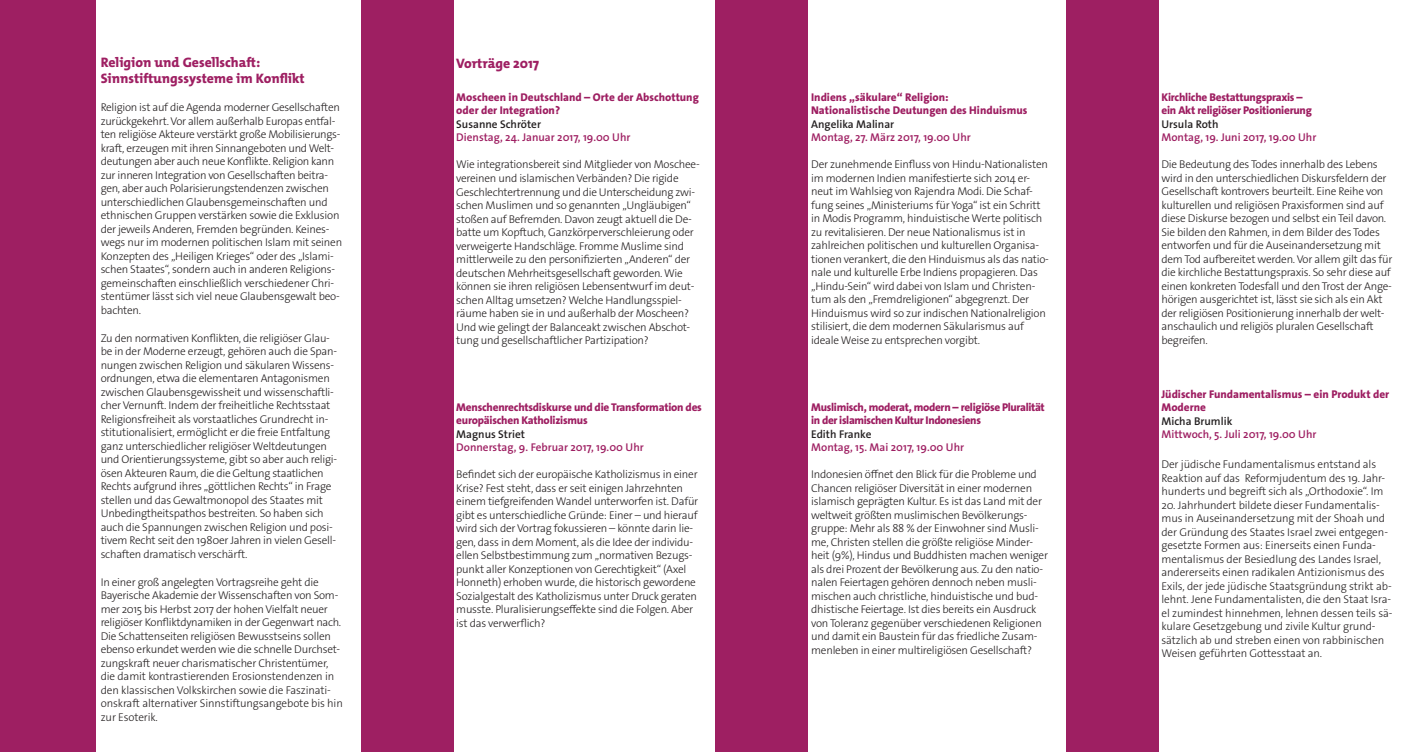
<style>
.page{position:relative;width:1414px;height:752px;background:#fff}
.page>*{position:absolute;margin:0;border:0;box-sizing:border-box;transform-origin:0 0}
.t1{font:800 13.75px/16.5px "The Mix Os F";color:#9e1f62}
.t2{font:300 11.25px/13.5px "The Sans Os F";letter-spacing:-.02em;color:#231f20}
.t3{font:800 11.25px/13.5px "The Sans Os F";letter-spacing:-.02em;color:#9e1f62}
.t4{font:600 11.25px "The Sans Os F";color:#9e1f62}
.t5{font:800 11.25px/13.5px "The Sans Os F";color:#9e1f62}
.t6{font:600 11.25px "The Sans Os F";color:#231f20}
</style>
<div class="page">
<div style="left:0;top:0;width:96px;height:751px;background:#9e1f62"></div>
<div style="left:361px;top:0;width:93px;height:751px;background:#9e1f62"></div>
<div style="left:716px;top:0;width:92px;height:751px;background:#9e1f62"></div>
<div style="left:1067px;top:0;width:92px;height:751px;background:#9e1f62"></div>
<p class="t1" style="left:101px;top:54px;width:206px">Religion und Gesellschaft:<br>Sinnstiftungssysteme im Konflikt</p>
<p class="t2" style="left:101px;top:101px;width:243px">Religion ist auf die Agenda moderner Gesellschaften zurückgekehrt. Vor allem außerhalb Europas entfal&shy;ten religiöse Akteure verstärkt große Mobilisierungs&shy;kraft, erzeugen mit ihren Sinnangeboten und Welt&shy;deutungen aber auch neue Konflikte. Religion kann zur inneren Integration von Gesellschaften beitra&shy;gen, aber auch Polarisierungstendenzen zwischen unterschiedlichen Glaubensgemeinschaften und ethnischen Gruppen verstärken sowie die Exklusion der jeweils Anderen, Fremden begründen. Keines&shy;wegs nur im modernen politischen Islam mit seinen Konzepten des „Heiligen Krieges“ oder des „Islami&shy;schen Staates“, sondern auch in anderen Religions&shy;gemeinschaften einschließlich verschiedener Chri&shy;stentümer lässt sich viel neue Glaubensgewalt beo&shy;bachten.</p>
<p class="t2" style="left:101px;top:331px;width:238px">Zu den normativen Konflikten, die religiöser Glau&shy;be in der Moderne erzeugt, gehören auch die Span&shy;nungen zwischen Religion und säkularen Wissens&shy;ordnungen, etwa die elementaren Antagonismen zwischen Glaubensgewissheit und wissenschaftli&shy;cher Vernunft. Indem der freiheitliche Rechtsstaat Religionsfreiheit als vorstaatliches Grundrecht in&shy;stitutionalisiert, ermöglicht er die freie Entfaltung ganz unterschiedlicher religiöser Weltdeutungen und Orientierungssysteme, gibt so aber auch religi&shy;ösen Akteuren Raum, die die Geltung staatlichen Rechts aufgrund ihres „göttlichen Rechts“ in Frage stellen und das Gewaltmonopol des Staates mit Unbedingtheitspathos bestreiten. So haben sich auch die Spannungen zwischen Religion und posi&shy;tivem Recht seit den 1980er Jahren in vielen Gesell&shy;schaften dramatisch verschärft.</p>
<p class="t2" style="left:101px;top:574px;width:244px">In einer groß angelegten Vortragsreihe geht die Bayerische Akademie der Wissenschaften von Som&shy;mer 2015 bis Herbst 2017 der hohen Vielfalt neuer religiöser Konfliktdynamiken in der Gegenwart nach.<br>Die Schattenseiten religiösen Bewusstseins sollen ebenso erkundet werden wie die schnelle Durchset&shy;zungskraft neuer charismatischer Christentümer, die damit kontrastierenden Erosionstendenzen in den klassischen Volkskirchen sowie die Faszinati&shy;onskraft alternativer Sinnstiftungsangebote bis hin zur Esoterik.</p>
<p class="t1" style="left:456px;top:55px;width:84px">Vorträge 2017</p>
<p class="t5" style="left:456px;top:90px;width:244px">Moscheen in Deutschland – Orte der Abschottung oder der Integration?</p>
<p class="t6" style="left:456px;top:117px;width:86px">Susanne Schröter</p>
<p class="t4" style="left:456px;top:130px;width:176px">Dienstag, 24. Januar 2017, 19.00 Uhr</p>
<p class="t2" style="left:456px;top:158px;width:245px">Wie integrationsbereit sind Mitglieder von Moschee&shy;vereinen und islamischen Verbänden? Die rigide Geschlechtertrennung und die Unterscheidung zwi&shy;schen Muslimen und so genannten „Ungläubigen“ stoßen auf Befremden. Davon zeugt aktuell die De&shy;batte um Kopftuch, Ganzkörperverschleierung oder verweigerte Handschläge. Fromme Muslime sind mittlerweile zu den personifizierten „Anderen“ der deutschen Mehrheitsgesellschaft geworden. Wie können sie ihren religiösen Lebensentwurf im deut&shy;schen Alltag umsetzen? Welche Handlungsspiel&shy;räume haben sie in und außerhalb der Moscheen?<br>Und wie gelingt der Balanceakt zwischen Abschot&shy;tung und gesellschaftlicher Partizipation?</p>
<p class="t3" style="left:456px;top:400px;width:247px">Menschenrechtsdiskurse und die Transformation des europäischen Katholizismus</p>
<p class="t6" style="left:456px;top:426px;width:70px">Magnus Striet</p>
<p class="t4" style="left:456px;top:440px;width:189px">Donnerstag, 9. Februar 2017, 19.00 Uhr</p>
<p class="t2" style="left:456px;top:467px;width:243px">Befindet sich der europäische Katholizismus in einer Krise? Fest steht, dass er seit einigen Jahrzehnten einem tiefgreifenden Wandel unterworfen ist. Dafür gibt es unterschiedliche Gründe: Einer – und hierauf wird sich der Vortrag fokussieren – könnte darin lie&shy;gen, dass in dem Moment, als die Idee der individu&shy;ellen Selbstbestimmung zum „normativen Bezugs&shy;punkt aller Konzeptionen von Gerechtigkeit“ (Axel Honneth) erhoben wurde, die historisch gewordene Sozialgestalt des Katholizismus unter Druck geraten musste. Pluralisierungseffekte sind die Folgen. Aber ist das verwerflich?</p>
<p class="t5" style="left:811px;top:90px;width:218px">Indiens „säkulare“ Religion:<br>Nationalistische Deutungen des Hinduismus</p>
<p class="t6" style="left:811px;top:116px;width:85px">Angelika Malinar</p>
<p class="t4" style="left:811px;top:130px;width:161px">Montag, 27. März 2017, 19.00 Uhr</p>
<p class="t2" style="left:811px;top:157px;width:239px">Der zunehmende Einfluss von Hindu-Nationalisten im modernen Indien manifestierte sich 2014 er&shy;neut im Wahlsieg von Rajendra Modi. Die Schaf&shy;fung seines „Ministeriums für Yoga“ ist ein Schritt in Modis Programm, hinduistische Werte politisch zu revitalisieren. Der neue Nationalismus ist in zahlreichen politischen und kulturellen Organisa&shy;tionen verankert, die den Hinduismus als das natio&shy;nale und kulturelle Erbe Indiens propagieren. Das „Hindu-Sein“ wird dabei von Islam und Christen&shy;tum als den „Fremdreligionen“ abgegrenzt. Der Hinduismus wird so zur indischen Nationalreligion stilisiert, die dem modernen Säkularismus auf ideale Weise zu entsprechen vorgibt.</p>
<p class="t3" style="left:811px;top:400px;width:235px">Muslimisch, moderat, modern – religiöse Pluralität in der islamischen Kultur Indonesiens</p>
<p class="t6" style="left:811px;top:426px;width:62px">Edith Franke</p>
<p class="t4" style="left:811px;top:440px;width:154px">Montag, 15. Mai 2017, 19.00 Uhr</p>
<p class="t2" style="left:811px;top:467px;width:238px">Indonesien öffnet den Blick für die Probleme und Chancen religiöser Diversität in einer modernen islamisch geprägten Kultur. Es ist das Land mit der weltweit größten muslimischen Bevölkerungs&shy;gruppe: Mehr als 88 % der Einwohner sind Musli&shy;me, Christen stellen die größte religiöse Minder&shy;heit (9%), Hindus und Buddhisten machen weniger als drei Prozent der Bevölkerung aus. Zu den natio&shy;nalen Feiertagen gehören dennoch neben musli&shy;mischen auch christliche, hinduistische und bud&shy;dhistische Feiertage. Ist dies bereits ein Ausdruck von Toleranz gegenüber verschiedenen Religionen und damit ein Baustein für das friedliche Zusam&shy;menleben in einer multireligiösen Gesellschaft?</p>
<p class="t3" style="left:1161px;top:90px;width:152px">Kirchliche Bestattungspraxis – ein Akt religiöser Positionierung</p>
<p class="t6" style="left:1161px;top:116px;width:59px">Ursula Roth</p>
<p class="t4" style="left:1161px;top:130px;width:156px">Montag, 19. Juni 2017, 19.00 Uhr</p>
<p class="t2" style="left:1161px;top:157px;width:232px">Die Bedeutung des Todes innerhalb des Lebens wird in den unterschiedlichen Diskursfeldern der Gesellschaft kontrovers beurteilt. Eine Reihe von kulturellen und religiösen Praxisformen sind auf diese Diskurse bezogen und selbst ein Teil davon.<br>Sie bilden den Rahmen, in dem Bilder des Todes entworfen und für die Auseinandersetzung mit dem Tod aufbereitet werden. Vor allem gilt das für die kirchliche Bestattungspraxis. So sehr diese auf einen konkreten Todesfall und den Trost der Ange&shy;hörigen ausgerichtet ist, lässt sie sich als ein Akt der religiösen Positionierung innerhalb der welt&shy;anschaulich und religiös pluralen Gesellschaft begreifen.</p>
<p class="t5" style="left:1161px;top:387px;width:229px">Jüdischer Fundamentalismus – ein Produkt der<br>Moderne</p>
<p class="t6" style="left:1161px;top:413px;width:72px">Micha Brumlik</p>
<p class="t4" style="left:1161px;top:427px;width:157px">Mittwoch, 5. Juli 2017, 19.00 Uhr</p>
<p class="t2" style="left:1161px;top:457px;width:225px">Der jüdische Fundamentalismus entstand als<br>Reaktion auf das Reformjudentum des 19. Jahr&shy;hunderts und begreift sich als „Orthodoxie“. Im</p>
<p class="t2" style="left:1161px;top:498px;width:233px">20. Jahrhundert bildete dieser Fundamentalis&shy;mus in Auseinandersetzung mit der Shoah und der Gründung des Staates Israel zwei entgegen&shy;gesetzte Formen aus: Einerseits einen Funda&shy;mentalismus der Besiedlung des Landes Israel, andererseits einen radikalen Antizionismus des Exils, der jede jüdische Staatsgründung strikt ab&shy;lehnt. Jene Fundamentalisten, die den Staat Isra&shy;el zumindest hinnehmen, lehnen dessen teils sä&shy;kulare Gesetzgebung und zivile Kultur grund&shy;sätzlich ab und streben einen von rabbinischen Weisen geführten Gottesstaat an.</p>
</div>
